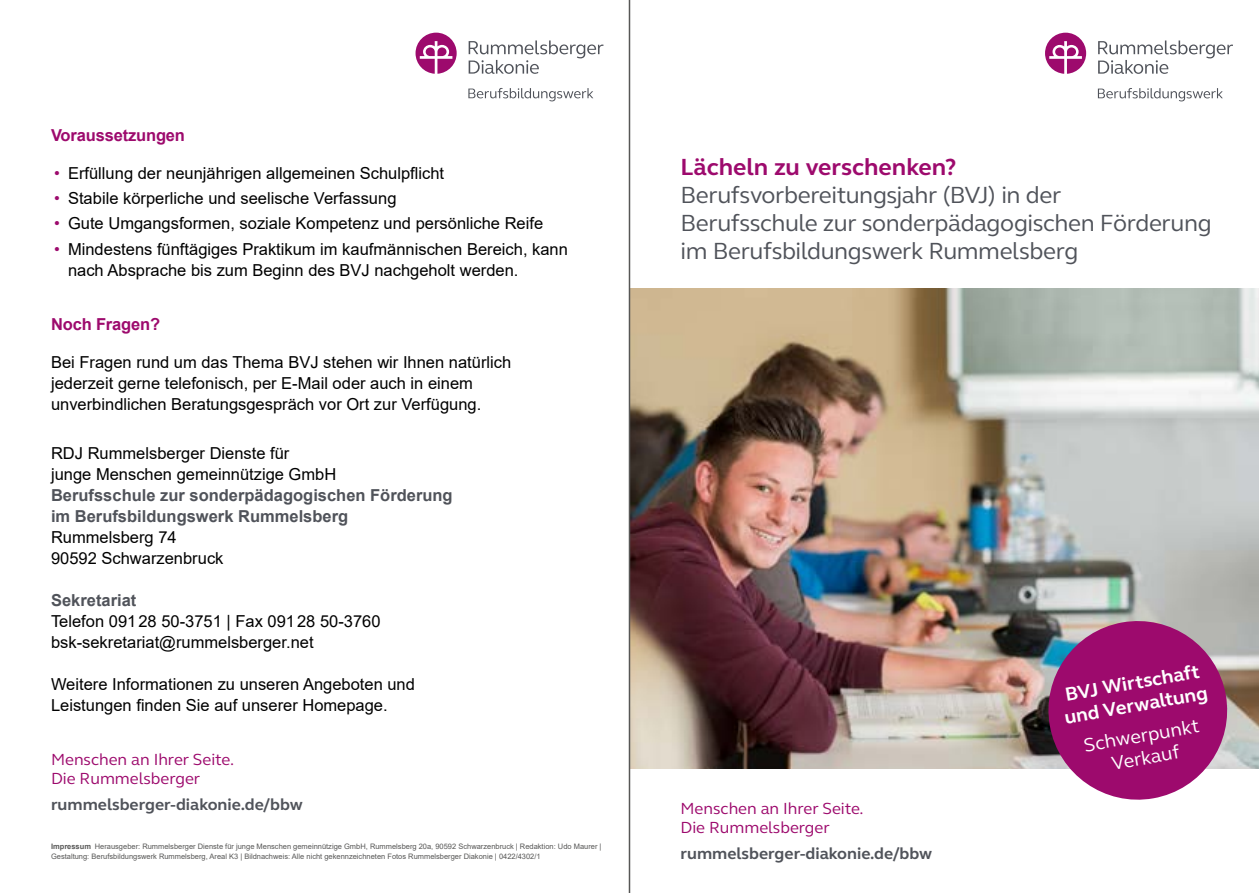
<style>
.page{position:relative;width:1259px;height:893px;background:#fff}
.page>*{position:absolute;margin:0;border:0;box-sizing:border-box;transform-origin:0 0}
.t1{font:24px/27.8px "FS Elliot";letter-spacing:-.015em;color:#50535a}
.t2{font:700 24px "FS Elliot";color:#9d0a6d}
.t3{font:700 19.5px/22.5px "FS Elliot";color:#fff}
.t4{font:19.5px/22.5px "FS Elliot";color:#fff;text-align:center}
.t5{font:16.5px/21px "Arial";color:#000}
.t6{font:700 16.5px/21px "Arial";color:#50535a}
.t7{font:16.5px/19.5px "FS Elliot";color:#9d0a6d}
.t8{font:700 16.5px "FS Elliot";color:#50535a}
.t9{font:700 16.5px "Arial";letter-spacing:-.01em;color:#9d0a6d}
.t10{font:7.5px/9.8px "Arial";color:#575756}
.s1{color:#9d0a6d}
.s2{font-weight:700}
</style>
<div class="page">
<svg style="left:468px;top:88px;width:125px;height:13px"></svg>
<svg style="left:468px;top:40px;width:135px;height:34px"></svg>
<svg style="left:415px;top:33px;width:42px;height:41px"></svg>
<img style="left:630px;top:288px;width:629px;height:481px">
<svg style="left:1041px;top:614px;width:193px;height:186px;background:#a54085"></svg>
<svg style="left:1098px;top:88px;width:124px;height:13px"></svg>
<svg style="left:1098px;top:41px;width:135px;height:33px"></svg>
<svg style="left:1045px;top:33px;width:41px;height:41px"></svg>
<hr style="left:629px;top:0;width:1px;height:893px;background:#575756">
<p class="t9" style="left:51px;top:123px;width:135px">Voraussetzungen</p>
<p class="t5" style="left:54px;top:162px;width:392px"><span class="s1">•</span> Erfüllung der neunjährigen allgemeinen Schulpflicht</p>
<p class="t5" style="left:54px;top:188px;width:344px"><span class="s1">•</span> Stabile körperliche und seelische Verfassung</p>
<p class="t5" style="left:54px;top:213px;width:491px"><span class="s1">•</span> Gute Umgangsformen, soziale Kompetenz und persönliche Reife</p>
<p class="t5" style="left:68px;top:238px;width:501px;text-indent:-14px"><span class="s1">•</span> Mindestens fünftägiges Praktikum im kaufmännischen Bereich, kann nach Absprache bis zum Beginn des BVJ nachgeholt werden.</p>
<p class="t9" style="left:51px;top:313px;width:111px">Noch Fragen?</p>
<p class="t5" style="left:51px;top:352px;width:462px">Bei Fragen rund um das Thema BVJ stehen wir Ihnen natürlich jederzeit gerne telefonisch, per E-Mail oder auch in einem unverbindlichen Beratungsgespräch vor Ort zur Verfügung.</p>
<p class="t5" style="left:51px;top:442px;width:287px">RDJ Rummelsberger Dienste für<br>junge Menschen gemeinnützige GmbH</p>
<p class="t6" style="left:51px;top:484px;width:403px">Berufsschule zur sonderpädagogischen Förderung im Berufsbildungswerk Rummelsberg</p>
<p class="t5" style="left:51px;top:526px;width:174px">Rummelsberg 74<br>90592 Schwarzenbruck</p>
<p class="t6" style="left:51px;top:589px;width:87px">Sekretariat</p>
<p class="t5" style="left:51px;top:610px;width:331px">Telefon 09128 50-3751 | Fax 09128 50-3760 bsk-sekretariat@rummelsberger.net</p>
<p class="t5" style="left:51px;top:673px;width:365px">Weitere Informationen zu unseren Angeboten und<br>Leistungen finden Sie auf unserer Homepage.</p>
<p class="t7" style="left:51px;top:749px;width:185px">Menschen an Ihrer Seite.<br>Die Rummelsberger</p>
<p class="t8" style="left:51px;top:793px;width:253px">rummelsberger-diakonie.de/bbw</p>
<p class="t10" style="left:51px;top:842px;width:552px"><span class="s2">Impressum</span> Herausgeber: Rummelsberger Dienste für junge Menschen gemeinnützige GmbH, Rummelsberg 20a, 90592 Schwarzenbruck | Redaktion: Udo Maurer |<br>Gestaltung: Berufsbildungswerk Rummelsberg, Areal K3 | Bildnachweis: Alle nicht gekennzeichneten Fotos Rummelsberger Diakonie | 0422/4302/1</p>
<h1 class="t2" style="left:680px;top:151px;width:277px">Lächeln zu verschenken?</h1>
<h1 class="t1" style="left:680px;top:180px;width:533px">Berufsvorbereitungsjahr (BVJ) in der<br>Berufsschule zur sonderpädagogischen Förderung im Berufsbildungswerk Rummelsberg</h1>
<p class="t7" style="left:680px;top:798px;width:185px">Menschen an Ihrer Seite.<br>Die Rummelsberger</p>
<p class="t8" style="left:680px;top:842px;width:253px">rummelsberger-diakonie.de/bbw</p>
<p class="t3" style="left:1058px;top:684px;width:147px;rotate:-10deg">BVJ Wirtschaft und Verwaltung</p>
<p class="t4" style="left:1082px;top:734px;width:118px;rotate:-10deg">Schwerpunkt<br>Verkauf</p>
</div>
